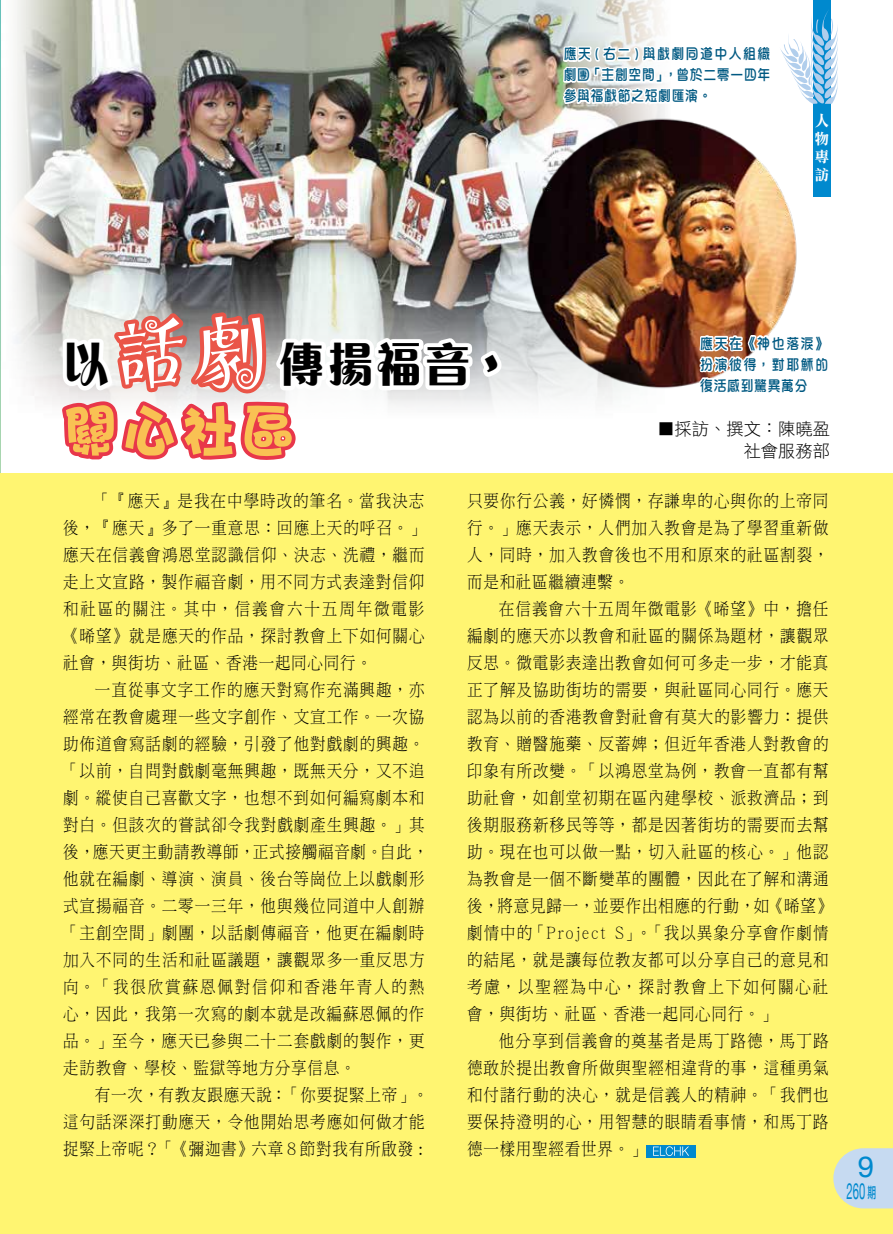
<style>
.page{position:relative;width:893px;height:1234px;background:#fff}
.page>*{position:absolute;margin:0;border:0;box-sizing:border-box;transform-origin:0 0}
.t1{font:800 56.7px "M Young Hei HK";color:#f9c153;scale:.95 1}
.t2{font:800 48.6px "M Gentle HK";color:#000;scale:.95 1}
.t3{font:29.25px "Helvetica Neue";color:#0089ce}
.t4{font:22.5px "Helvetica Neue";color:#0089ce;scale:.5 1}
.t5{font:17.25px/27px "DF Ming HK W3";letter-spacing:.06em;color:#000;text-align:justify;scale:.9 1}
.t6{font:17.25px/22.5px "DF Hei HK W3";color:#000;text-align:right}
.t7{font:15.15px/18.1px "DF Li Song HK W7";color:#fff;text-align:justify;scale:.95 1}
.t8{font:15px/21px "DF Hua Zong HK W5";color:#005982;text-align:justify;scale:.9 1}
.s1{font-family:"M Circus HK";font-weight:500;font-size:81px;color:#fff}
.s2{font-family:"DF Li Hei HK W5";font-size:15px}
</style>
<div class="page">
<hr style="left:0;top:0;width:1px;height:1233px;background:#a6d5af">
<img style="left:0;top:0;width:662px;height:404px">
<div style="left:0;top:473px;width:893px;height:760px;background:#fff571"></div>
<div style="left:646px;top:1144px;width:50px;height:13px;background:#0089ce"></div>
<svg style="left:653px;top:1146px;width:36px;height:9px"></svg>
<svg style="left:57px;top:305px;width:426px;height:155px"></svg>
<img style="left:483px;top:70px;width:314px;height:336px">
<svg style="left:698px;top:317px;width:99px;height:82px"></svg>
<svg style="left:558px;top:43px;width:215px;height:67px"></svg>
<div style="left:813px;top:0;width:18px;height:197px;background:#0089ce"></div>
<svg style="left:779px;top:10px;width:59px;height:94px"></svg>
<svg style="left:833px;top:1148px;width:60px;height:60px;background:#ccdde2"></svg>
<p class="t8" style="left:563px;top:43px;width:232px">應天 ( 右二 ) 與戲劇同道中人組織劇團「主創空間」，曾於二零一四年參與福戲節之短劇匯演。</p>
<p class="t7" style="left:815px;top:111px;width:16px">人物專訪</p>
<h2 class="t2" style="left:63px;top:332px;width:476px">以<span class="s1">話劇</span>傳揚福音、</h2>
<h1 class="t1" style="left:63px;top:401px;width:245px">關心社區</h1>
<p class="t8" style="left:700px;top:332px;width:144px">應天在《神也落淚》扮演彼得，對耶穌的復活感到驚異萬分</p>
<p class="t6" style="left:657px;top:417px;width:174px">■採訪、撰文：陳曉盈社會服務部</p>
<p class="t5" style="left:63px;top:486px;width:403px;text-indent:32px">「『應天』是我在中學時改的筆名。當我決志後，『應天』多了一重意思：回應上天的呼召。」應天在信義會鴻恩堂認識信仰、決志、洗禮，繼而走上文宣路，製作福音劇，用不同方式表達對信仰和社區的關注。其中，信義會六十五周年微電影《晞望》就是應天的作品，探討教會上下如何關心社會，與街坊、社區、香港一起同心同行。</p>
<p class="t5" style="left:63px;top:675px;width:407px;text-align:left;text-indent:32px">一直從事文字工作的應天對寫作充滿興趣，亦經常在教會處理一些文字創作、文宣工作。一次協助佈道會寫話劇的經驗，引發了他對戲劇的興趣。「以前，自問對戲劇毫無興趣，既無天分，又不追劇。縱使自己喜歡文字，也想不到如何編寫劇本和對白。但該次的嘗試卻令我對戲劇產生興趣。」其後，應天更主動請教導師，正式接觸福音劇。自此，他就在編劇、導演、演員、後台等崗位上以戲劇形式宣揚福音。二零一三年，他與幾位同道中人創辦「主創空間」劇團，以話劇傳福音，他更在編劇時加入不同的生活和社區議題，讓觀眾多一重反思方向。「我很欣賞蘇恩佩對信仰和香港年青人的熱心，因此，我第一次寫的劇本就是改編蘇恩佩的作品。」至今，應天已參與二十二套戲劇的製作，更走訪教會、學校、監獄等地方分享信息。</p>
<p class="t5" style="left:63px;top:1080px;width:407px;text-align:left;text-indent:32px">有一次，有教友跟應天說：「你要捉緊上帝」。這句話深深打動應天，令他開始思考應如何做才能捉緊上帝呢？「《彌迦書》六章 8 節對我有所啟發 :</p>
<p class="t5" style="left:467px;top:486px;width:403px">只要你行公義，好憐憫，存謙卑的心與你的上帝同行。」應天表示，人們加入教會是為了學習重新做人，同時，加入教會後也不用和原來的社區割裂，而是和社區繼續連繫。</p>
<p class="t5" style="left:467px;top:594px;width:407px;text-align:left;text-indent:32px">在信義會六十五周年微電影《晞望》中，擔任編劇的應天亦以教會和社區的關係為題材，讓觀眾反思。微電影表達出教會如何可多走一步，才能真正了解及協助街坊的需要，與社區同心同行。應天認為以前的香港教會對社會有莫大的影響力：提供教育、贈醫施藥、反蓄婢；但近年香港人對教會的印象有所改變。「以鴻恩堂為例，教會一直都有幫助社會，如創堂初期在區內建學校、派救濟品；到後期服務新移民等等，都是因著街坊的需要而去幫助。現在也可以做一點，切入社區的核心。」他認為教會是一個不斷變革的團體，因此在了解和溝通後，將意見歸一，並要作出相應的行動，如《晞望》劇情中的「Project S」。「我以異象分享會作劇情的結尾，就是讓每位教友都可以分享自己的意見和考慮，以聖經為中心，探討教會上下如何關心社會，與街坊、社區、香港一起同心同行。」</p>
<p class="t5" style="left:467px;top:1026px;width:403px;text-indent:32px">他分享到信義會的奠基者是馬丁路德，馬丁路德敢於提出教會所做與聖經相違背的事，這種勇氣和付諸行動的決心，就是信義人的精神。「我們也要保持澄明的心，用智慧的眼睛看事情，和馬丁路德一樣用聖經看世界。」</p>
<h3 class="t3" style="left:858px;top:1145px;width:18px">9</h3>
<h3 class="t4" style="left:847px;top:1174px;width:62px">260 <span class="s2">期</span></h3>
</div>
